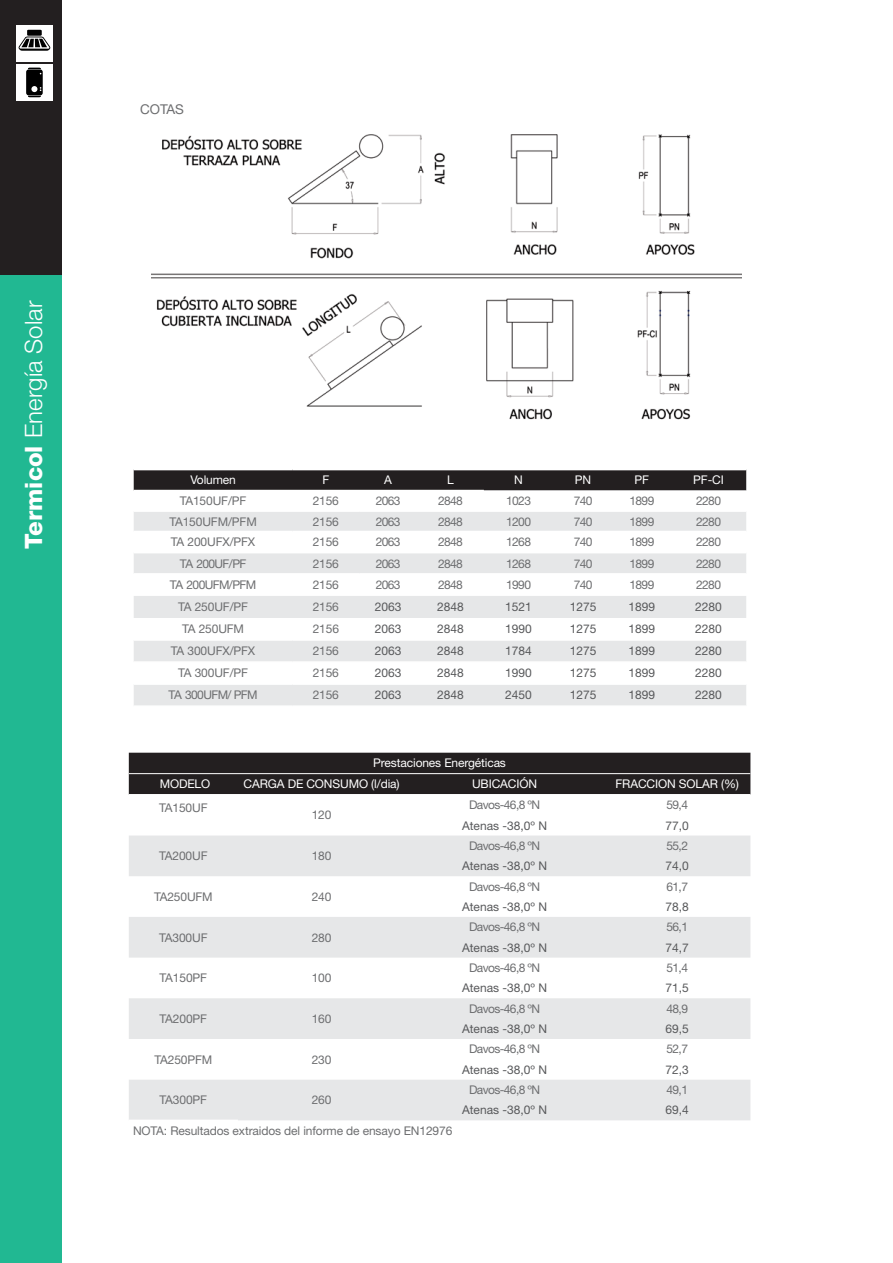
<style>
.page{position:relative;width:893px;height:1263px;background:#fff}
.page>*{position:absolute;margin:0;border:0;box-sizing:border-box;transform-origin:0 0}
.t1{font:300 24px "Helvetica Neue LT Std";color:#fff}
.t2{font:13.5px "Helvetica Neue LT Std";letter-spacing:-.01em;color:#6d6e70}
.t3{font:12px "Helvetica Neue LT Std";letter-spacing:-.05em;color:#6d6e70}
.t4{font:12px "Helvetica Neue LT Std";color:#58595b}
.t5{font:12px "Helvetica Neue LT Std";letter-spacing:-.01em;color:#6d6e70}
.t6{font:12px "Helvetica Neue LT Std";letter-spacing:-.01em;color:#fff}
.s1{font-weight:800}
</style>
<div class="page">
<div style="left:0;top:0;width:62px;height:1263px;background:#21b892"></div>
<div style="left:0;top:0;width:62px;height:274px;background:#231f20"></div>
<div style="left:16px;top:65px;width:37px;height:36px;background:#fff"></div>
<div style="left:16px;top:26px;width:37px;height:36px;background:#fff"></div>
<svg style="left:26px;top:68px;width:17px;height:29px"></svg>
<svg style="left:19px;top:30px;width:31px;height:21px"></svg>
<svg style="left:134px;top:470px;width:612px;height:20px;background:#282425"></svg>
<svg style="left:134px;top:512px;width:612px;height:193px;fill:#e6e7e8"></svg>
<hr style="left:134px;top:639px;width:159px;height:2px;background:#fff">
<hr style="left:134px;top:552px;width:612px;height:1px;background:#fff">
<hr style="left:134px;top:683px;width:159px;height:2px;background:#fff">
<hr style="left:134px;top:573px;width:225px;height:2px;background:#fff">
<hr style="left:293px;top:639px;width:453px;height:2px;background:#fff">
<hr style="left:293px;top:661px;width:453px;height:2px;background:#fff">
<hr style="left:293px;top:683px;width:453px;height:2px;background:#fff">
<hr style="left:359px;top:573px;width:387px;height:2px;background:#fff">
<hr style="left:134px;top:531px;width:159px;height:1px;background:#fff">
<hr style="left:134px;top:661px;width:159px;height:2px;background:#fff">
<hr style="left:293px;top:531px;width:453px;height:1px;background:#fff">
<svg style="left:129px;top:835px;width:621px;height:285px;fill:#e6e7e8"></svg>
<hr style="left:129px;top:1119px;width:109px;height:2px;background:#fff">
<svg style="left:129px;top:753px;width:622px;height:42px;background:#2d292a"></svg>
<img style="left:151px;top:134px;width:590px;height:286px">
<h1 class="t1" style="left:25px;top:549px;width:249px;rotate:-90deg"><span class="s1">Termicol</span> Energía Solar</h1>
<p class="t2" style="left:140px;top:105px;width:45px">COTAS</p>
<p class="t6" style="left:190px;top:476px;width:47px">Volumen</p>
<p class="t6" style="left:322px;top:476px;width:8px">F</p>
<p class="t6" style="left:384px;top:476px;width:9px">A</p>
<p class="t6" style="left:447px;top:476px;width:8px">L</p>
<p class="t6" style="left:514px;top:476px;width:10px">N</p>
<p class="t6" style="left:575px;top:476px;width:18px">PN</p>
<p class="t6" style="left:635px;top:476px;width:16px">PF</p>
<p class="t6" style="left:693px;top:476px;width:32px">PF-CI</p>
<p class="t5" style="left:180px;top:497px;width:68px">TA150UF/PF</p>
<p class="t3" style="left:313px;top:497px;width:28px">2156</p>
<p class="t3" style="left:376px;top:497px;width:26px">2063</p>
<p class="t3" style="left:438px;top:497px;width:26px">2848</p>
<p class="t3" style="left:506px;top:497px;width:26px">1023</p>
<p class="t3" style="left:574px;top:497px;width:20px">740</p>
<p class="t3" style="left:629px;top:497px;width:26px">1899</p>
<p class="t3" style="left:696px;top:497px;width:26px">2280</p>
<p class="t5" style="left:169px;top:517px;width:89px">TA150UFM/PFM</p>
<p class="t3" style="left:313px;top:517px;width:28px">2156</p>
<p class="t3" style="left:376px;top:517px;width:26px">2063</p>
<p class="t3" style="left:438px;top:517px;width:26px">2848</p>
<p class="t3" style="left:506px;top:517px;width:26px">1200</p>
<p class="t3" style="left:574px;top:517px;width:20px">740</p>
<p class="t3" style="left:629px;top:517px;width:26px">1899</p>
<p class="t3" style="left:696px;top:517px;width:26px">2280</p>
<p class="t5" style="left:171px;top:538px;width:86px">TA 200UFX/PFX</p>
<p class="t3" style="left:313px;top:538px;width:28px">2156</p>
<p class="t3" style="left:376px;top:538px;width:26px">2063</p>
<p class="t3" style="left:438px;top:538px;width:26px">2848</p>
<p class="t3" style="left:506px;top:538px;width:26px">1268</p>
<p class="t3" style="left:574px;top:538px;width:20px">740</p>
<p class="t3" style="left:629px;top:538px;width:26px">1899</p>
<p class="t3" style="left:696px;top:538px;width:26px">2280</p>
<p class="t3" style="left:180px;top:559px;width:68px">TA 200UF/PF</p>
<p class="t3" style="left:313px;top:559px;width:28px">2156</p>
<p class="t3" style="left:376px;top:559px;width:26px">2063</p>
<p class="t3" style="left:438px;top:559px;width:26px">2848</p>
<p class="t3" style="left:506px;top:559px;width:26px">1268</p>
<p class="t3" style="left:574px;top:559px;width:20px">740</p>
<p class="t3" style="left:629px;top:559px;width:26px">1899</p>
<p class="t3" style="left:696px;top:559px;width:26px">2280</p>
<p class="t3" style="left:170px;top:581px;width:88px">TA 200UFM/PFM</p>
<p class="t3" style="left:313px;top:581px;width:28px">2156</p>
<p class="t3" style="left:376px;top:581px;width:26px">2063</p>
<p class="t3" style="left:438px;top:581px;width:26px">2848</p>
<p class="t3" style="left:506px;top:581px;width:26px">1990</p>
<p class="t3" style="left:574px;top:581px;width:20px">740</p>
<p class="t3" style="left:629px;top:581px;width:26px">1899</p>
<p class="t3" style="left:696px;top:581px;width:26px">2280</p>
<p class="t3" style="left:178px;top:603px;width:71px">TA 250UF/PF</p>
<p class="t3" style="left:313px;top:603px;width:28px">2156</p>
<p class="t4" style="left:375px;top:603px;width:28px">2063</p>
<p class="t4" style="left:437px;top:603px;width:28px">2848</p>
<p class="t4" style="left:505px;top:603px;width:28px">1521</p>
<p class="t4" style="left:570px;top:603px;width:28px">1275</p>
<p class="t4" style="left:629px;top:603px;width:28px">1899</p>
<p class="t4" style="left:695px;top:603px;width:28px">2280</p>
<p class="t3" style="left:182px;top:625px;width:63px">TA 250UFM</p>
<p class="t3" style="left:313px;top:625px;width:28px">2156</p>
<p class="t4" style="left:375px;top:625px;width:28px">2063</p>
<p class="t4" style="left:437px;top:625px;width:28px">2848</p>
<p class="t4" style="left:505px;top:625px;width:28px">1990</p>
<p class="t4" style="left:570px;top:625px;width:28px">1275</p>
<p class="t4" style="left:629px;top:625px;width:28px">1899</p>
<p class="t4" style="left:695px;top:625px;width:28px">2280</p>
<p class="t5" style="left:171px;top:647px;width:86px">TA 300UFX/PFX</p>
<p class="t3" style="left:313px;top:647px;width:28px">2156</p>
<p class="t4" style="left:375px;top:647px;width:28px">2063</p>
<p class="t4" style="left:437px;top:647px;width:28px">2848</p>
<p class="t4" style="left:505px;top:647px;width:28px">1784</p>
<p class="t4" style="left:570px;top:647px;width:28px">1275</p>
<p class="t4" style="left:629px;top:647px;width:28px">1899</p>
<p class="t4" style="left:695px;top:647px;width:28px">2280</p>
<p class="t5" style="left:178px;top:669px;width:71px">TA 300UF/PF</p>
<p class="t3" style="left:313px;top:669px;width:28px">2156</p>
<p class="t4" style="left:375px;top:669px;width:28px">2063</p>
<p class="t4" style="left:437px;top:669px;width:28px">2848</p>
<p class="t4" style="left:505px;top:669px;width:28px">1990</p>
<p class="t4" style="left:570px;top:669px;width:28px">1275</p>
<p class="t4" style="left:629px;top:669px;width:28px">1899</p>
<p class="t4" style="left:695px;top:669px;width:28px">2280</p>
<p class="t3" style="left:169px;top:691px;width:91px">TA 300UFM/ PFM</p>
<p class="t3" style="left:313px;top:691px;width:28px">2156</p>
<p class="t4" style="left:375px;top:691px;width:28px">2063</p>
<p class="t4" style="left:437px;top:691px;width:28px">2848</p>
<p class="t4" style="left:505px;top:691px;width:28px">2450</p>
<p class="t4" style="left:570px;top:691px;width:28px">1275</p>
<p class="t4" style="left:629px;top:691px;width:28px">1899</p>
<p class="t4" style="left:695px;top:691px;width:28px">2280</p>
<p class="t6" style="left:373px;top:759px;width:134px">Prestaciones Energéticas</p>
<p class="t6" style="left:160px;top:780px;width:52px">MODELO</p>
<p class="t6" style="left:244px;top:780px;width:158px">CARGA DE CONSUMO (l/dia)</p>
<p class="t6" style="left:472px;top:780px;width:67px">UBICACIÓN</p>
<p class="t6" style="left:615px;top:780px;width:125px">FRACCION SOLAR (%)</p>
<p class="t5" style="left:159px;top:803px;width:50px">TA150UF</p>
<p class="t3" style="left:312px;top:811px;width:21px">120</p>
<p class="t3" style="left:469px;top:801px;width:73px">Davos-46,8 ºN</p>
<p class="t3" style="left:666px;top:801px;width:23px">59,4</p>
<p class="t4" style="left:462px;top:821px;width:87px">Atenas -38,0º N</p>
<p class="t4" style="left:666px;top:821px;width:25px">77,0</p>
<p class="t3" style="left:159px;top:852px;width:50px">TA200UF</p>
<p class="t3" style="left:312px;top:852px;width:21px">180</p>
<p class="t5" style="left:154px;top:892px;width:60px">TA250UFM</p>
<p class="t3" style="left:312px;top:892px;width:21px">240</p>
<p class="t5" style="left:159px;top:933px;width:50px">TA300UF</p>
<p class="t3" style="left:312px;top:933px;width:21px">280</p>
<p class="t5" style="left:160px;top:974px;width:49px">TA150PF</p>
<p class="t3" style="left:312px;top:974px;width:21px">100</p>
<p class="t3" style="left:160px;top:1014px;width:49px">TA200PF</p>
<p class="t3" style="left:312px;top:1014px;width:21px">160</p>
<p class="t5" style="left:154px;top:1055px;width:59px">TA250PFM</p>
<p class="t3" style="left:312px;top:1055px;width:21px">230</p>
<p class="t5" style="left:160px;top:1096px;width:49px">TA300PF</p>
<p class="t3" style="left:312px;top:1096px;width:21px">260</p>
<p class="t5" style="left:133px;top:1126px;width:321px">NOTA: Resultados extraidos del informe de ensayo EN12976</p>
<p class="t3" style="left:469px;top:841px;width:73px">Davos-46,8 ºN</p>
<p class="t3" style="left:666px;top:841px;width:23px">55,2</p>
<p class="t4" style="left:462px;top:862px;width:87px">Atenas -38,0º N</p>
<p class="t4" style="left:666px;top:862px;width:25px">74,0</p>
<p class="t3" style="left:469px;top:882px;width:73px">Davos-46,8 ºN</p>
<p class="t3" style="left:666px;top:882px;width:23px">61,7</p>
<p class="t4" style="left:462px;top:902px;width:87px">Atenas -38,0º N</p>
<p class="t4" style="left:666px;top:902px;width:25px">78,8</p>
<p class="t3" style="left:469px;top:923px;width:73px">Davos-46,8 ºN</p>
<p class="t3" style="left:666px;top:923px;width:23px">56,1</p>
<p class="t4" style="left:462px;top:943px;width:87px">Atenas -38,0º N</p>
<p class="t4" style="left:666px;top:943px;width:25px">74,7</p>
<p class="t3" style="left:469px;top:963px;width:73px">Davos-46,8 ºN</p>
<p class="t3" style="left:666px;top:963px;width:23px">51,4</p>
<p class="t4" style="left:462px;top:984px;width:87px">Atenas -38,0º N</p>
<p class="t4" style="left:666px;top:984px;width:25px">71,5</p>
<p class="t3" style="left:469px;top:1004px;width:73px">Davos-46,8 ºN</p>
<p class="t3" style="left:666px;top:1004px;width:23px">48,9</p>
<p class="t4" style="left:462px;top:1024px;width:87px">Atenas -38,0º N</p>
<p class="t4" style="left:666px;top:1024px;width:25px">69,5</p>
<p class="t3" style="left:469px;top:1045px;width:73px">Davos-46,8 ºN</p>
<p class="t3" style="left:666px;top:1045px;width:23px">52,7</p>
<p class="t4" style="left:462px;top:1065px;width:87px">Atenas -38,0º N</p>
<p class="t4" style="left:666px;top:1065px;width:25px">72,3</p>
<p class="t3" style="left:469px;top:1085px;width:73px">Davos-46,8 ºN</p>
<p class="t3" style="left:666px;top:1085px;width:23px">49,1</p>
<p class="t4" style="left:462px;top:1106px;width:87px">Atenas -38,0º N</p>
<p class="t4" style="left:666px;top:1106px;width:25px">69,4</p>
</div>
